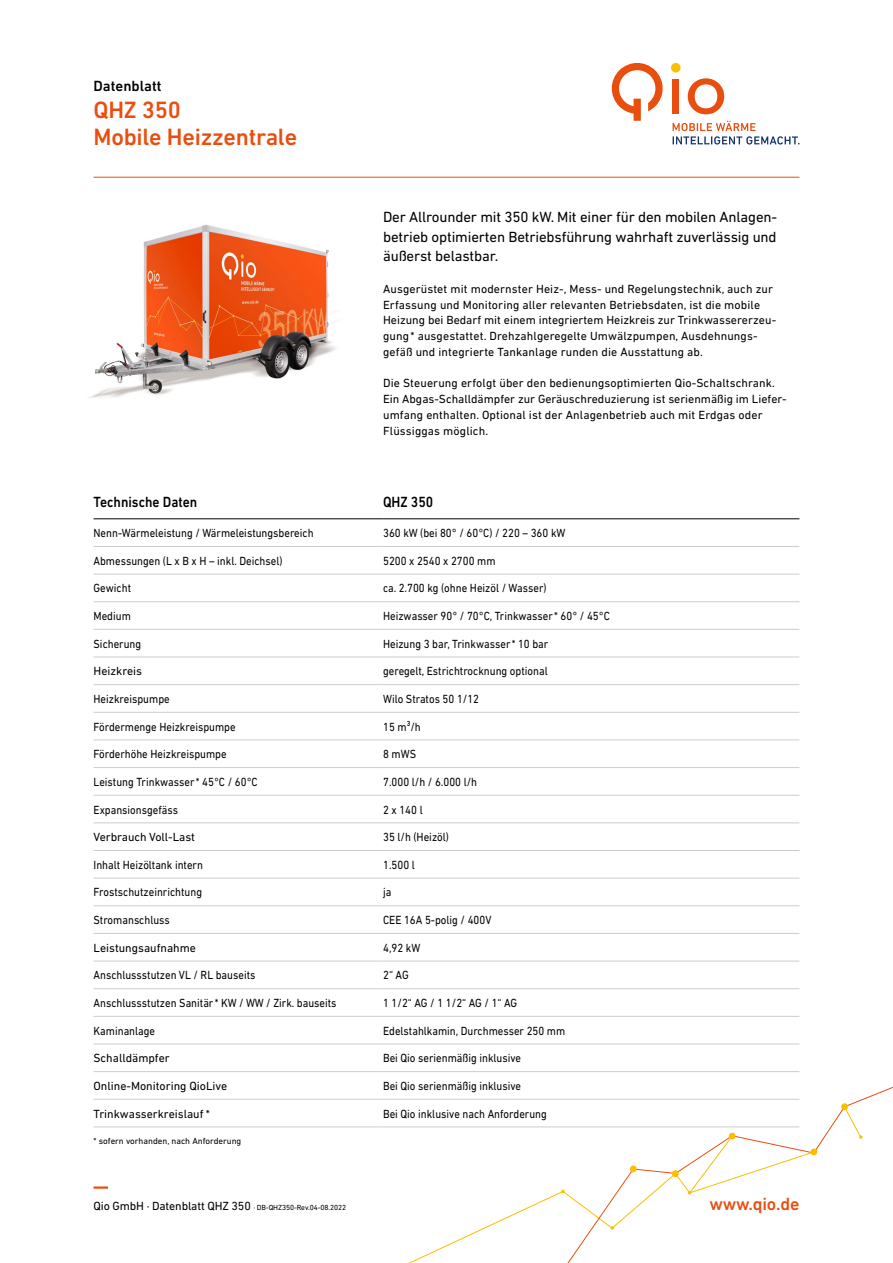
<style>
.page{position:relative;width:893px;height:1263px;background:#fff}
.page>*{position:absolute;margin:0;border:0;box-sizing:border-box;transform-origin:0 0}
.t1{font:500 24px/27px "DIN Next LT Pro";letter-spacing:-.01em;color:#e94e0f}
.t2{font:500 18px "DIN Next LT Pro";letter-spacing:-.01em;color:#e94e0f}
.t3{font:15px/19.5px "DIN Next LT Pro";letter-spacing:-.01em;color:#000;text-align:justify}
.t4{font:500 15px "DIN Next LT Pro";color:#000;scale:.91 1}
.t5{font:500 15px "DIN Next LT Pro";color:#000}
.t6{font:12px "DIN Next LT Pro";color:#000;scale:.91 1}
.t7{font:12px/15.8px "DIN Next LT Pro";color:#000}
.t8{font:9px "DIN Next LT Pro";color:#000}
.t9{font:7.5px "DIN Next LT Pro";letter-spacing:-.01em;color:#000}
.s1{font-size:12px}
</style>
<div class="page">
<svg style="left:561px;top:1071px;width:332px;height:77px"></svg>
<svg style="left:841px;top:1103px;width:22px;height:36px"></svg>
<svg style="left:408px;top:1132px;width:410px;height:131px"></svg>
<hr style="left:94px;top:518px;width:289px;height:1px;background:#000">
<hr style="left:383px;top:518px;width:416px;height:1px;background:#000">
<hr style="left:94px;top:546px;width:289px;height:1px;background:#cdcccd">
<hr style="left:383px;top:546px;width:416px;height:1px;background:#cdcccd">
<hr style="left:94px;top:574px;width:289px;height:1px;background:#cdcccd">
<hr style="left:383px;top:574px;width:416px;height:1px;background:#cdcccd">
<hr style="left:94px;top:601px;width:289px;height:1px;background:#cdcccd">
<hr style="left:383px;top:601px;width:416px;height:1px;background:#cdcccd">
<hr style="left:94px;top:629px;width:289px;height:1px;background:#cdcccd">
<hr style="left:383px;top:629px;width:416px;height:1px;background:#cdcccd">
<hr style="left:94px;top:657px;width:289px;height:1px;background:#cdcccd">
<hr style="left:383px;top:657px;width:416px;height:1px;background:#cdcccd">
<hr style="left:94px;top:684px;width:289px;height:1px;background:#cdcccd">
<hr style="left:383px;top:684px;width:416px;height:1px;background:#cdcccd">
<hr style="left:94px;top:712px;width:289px;height:1px;background:#cdcccd">
<hr style="left:383px;top:712px;width:416px;height:1px;background:#cdcccd">
<hr style="left:94px;top:740px;width:289px;height:1px;background:#cdcccd">
<hr style="left:383px;top:740px;width:416px;height:1px;background:#cdcccd">
<hr style="left:94px;top:767px;width:289px;height:1px;background:#cdcccd">
<hr style="left:383px;top:767px;width:416px;height:1px;background:#cdcccd">
<hr style="left:94px;top:795px;width:289px;height:1px;background:#cdcccd">
<hr style="left:383px;top:795px;width:416px;height:1px;background:#cdcccd">
<hr style="left:94px;top:823px;width:289px;height:1px;background:#cdcccd">
<hr style="left:383px;top:823px;width:416px;height:1px;background:#cdcccd">
<hr style="left:94px;top:850px;width:289px;height:1px;background:#cdcccd">
<hr style="left:383px;top:850px;width:416px;height:1px;background:#cdcccd">
<hr style="left:94px;top:878px;width:289px;height:1px;background:#cdcccd">
<hr style="left:383px;top:878px;width:416px;height:1px;background:#cdcccd">
<hr style="left:94px;top:905px;width:289px;height:1px;background:#cdcccd">
<hr style="left:383px;top:905px;width:416px;height:1px;background:#cdcccd">
<hr style="left:94px;top:933px;width:289px;height:1px;background:#cdcccd">
<hr style="left:383px;top:933px;width:416px;height:1px;background:#cdcccd">
<hr style="left:94px;top:961px;width:289px;height:1px;background:#cdcccd">
<hr style="left:383px;top:961px;width:416px;height:1px;background:#cdcccd">
<hr style="left:94px;top:988px;width:289px;height:1px;background:#cdcccd">
<hr style="left:383px;top:988px;width:416px;height:1px;background:#cdcccd">
<hr style="left:94px;top:1016px;width:289px;height:1px;background:#cdcccd">
<hr style="left:383px;top:1016px;width:416px;height:1px;background:#cdcccd">
<hr style="left:94px;top:1044px;width:289px;height:1px;background:#cdcccd">
<hr style="left:383px;top:1044px;width:416px;height:1px;background:#cdcccd">
<hr style="left:94px;top:1071px;width:289px;height:1px;background:#cdcccd">
<hr style="left:383px;top:1071px;width:416px;height:1px;background:#cdcccd">
<hr style="left:94px;top:1099px;width:289px;height:1px;background:#cdcccd">
<hr style="left:383px;top:1099px;width:416px;height:1px;background:#cdcccd">
<hr style="left:94px;top:1127px;width:289px;height:1px;background:#cdcccd">
<hr style="left:383px;top:1127px;width:416px;height:1px;background:#cdcccd">
<img style="left:89px;top:224px;width:247px;height:174px">
<hr style="left:94px;top:177px;width:705px;height:1px;background:#e94e0f">
<svg style="left:673px;top:121px;width:126px;height:24px"></svg>
<div style="left:672px;top:79px;width:7px;height:35px;background:#e94e0f"></div>
<svg style="left:688px;top:78px;width:36px;height:36px"></svg>
<svg style="left:611px;top:63px;width:52px;height:58px"></svg>
<svg style="left:671px;top:63px;width:10px;height:9px"></svg>
<hr style="left:94px;top:1186px;width:14px;height:3px;background:#e94e0f">
<p class="t5" style="left:94px;top:77px;width:70px">Datenblatt</p>
<h1 class="t1" style="left:94px;top:96px;width:205px">QHZ 350<br>Mobile Heizzentrale</h1>
<p class="t3" style="left:383px;top:207px;width:396px">Der Allrounder mit 350 kW. Mit einer für den mobilen Anlagen&shy;betrieb optimierten Betriebsführung wahrhaft zuverlässig und äußerst belastbar.</p>
<p class="t7" style="left:383px;top:281px;width:395px">Ausgerüstet mit modernster Heiz-, Mess- und Regelungstechnik, auch zur Erfassung und Monitoring aller relevanten Betriebsdaten, ist die mobile Heizung bei Bedarf mit einem integriertem Heizkreis zur Trinkwassererzeu&shy;gung* ausgestattet. Drehzahlgeregelte Umwälzpumpen, Ausdehnungs&shy;gefäß und integrierte Tankanlage runden die Ausstattung ab.</p>
<p class="t7" style="left:383px;top:375px;width:405px">Die Steuerung erfolgt über den bedienungsoptimierten Qio-Schaltschrank.<br>Ein Abgas-Schalldämpfer zur Geräuschreduzierung ist serienmäßig im Liefer&shy;umfang enthalten. Optional ist der Anlagenbetrieb auch mit Erdgas oder Flüssiggas möglich.</p>
<p class="t4" style="left:94px;top:493px;width:116px">Technische Daten</p>
<p class="t4" style="left:383px;top:493px;width:57px">QHZ 350</p>
<p class="t6" style="left:94px;top:526px;width:243px">Nenn-Wärmeleistung / Wärmeleistungsbereich</p>
<p class="t6" style="left:383px;top:526px;width:202px">360 kW (bei 80° / 60°C) / 220 – 360 kW</p>
<p class="t6" style="left:94px;top:554px;width:209px">Abmessungen (L x B x H – inkl. Deichsel)</p>
<p class="t6" style="left:383px;top:554px;width:125px">5200 x 2540 x 2700 mm</p>
<p class="t6" style="left:94px;top:581px;width:43px">Gewicht</p>
<p class="t6" style="left:383px;top:581px;width:181px">ca. 2.700 kg (ohne Heizöl / Wasser)</p>
<p class="t6" style="left:94px;top:609px;width:43px">Medium</p>
<p class="t6" style="left:383px;top:609px;width:251px">Heizwasser 90° / 70°C, Trinkwasser* 60° / 45°C</p>
<p class="t6" style="left:94px;top:637px;width:54px">Sicherung</p>
<p class="t6" style="left:383px;top:637px;width:183px">Heizung 3 bar, Trinkwasser * 10 bar</p>
<p class="t7" style="left:94px;top:663px;width:50px">Heizkreis</p>
<p class="t6" style="left:383px;top:664px;width:182px">geregelt, Estrichtrocknung optional</p>
<p class="t6" style="left:94px;top:692px;width:85px">Heizkreispumpe</p>
<p class="t6" style="left:383px;top:692px;width:107px">Wilo Stratos 50 1/12</p>
<p class="t6" style="left:94px;top:720px;width:158px">Fördermenge Heizkreispumpe</p>
<p class="t6" style="left:383px;top:720px;width:43px">15 m³/h</p>
<p class="t6" style="left:94px;top:747px;width:148px">Förderhöhe Heizkreispumpe</p>
<p class="t6" style="left:383px;top:747px;width:38px">8 mWS</p>
<p class="t6" style="left:94px;top:775px;width:182px">Leistung Trinkwasser * 45°C / 60°C</p>
<p class="t6" style="left:383px;top:775px;width:105px">7.000 l/h / 6.000 l/h</p>
<p class="t6" style="left:94px;top:802px;width:95px">Expansionsgefäss</p>
<p class="t6" style="left:383px;top:802px;width:45px">2 x 140 l</p>
<p class="t7" style="left:94px;top:829px;width:103px">Verbrauch Voll-Last</p>
<p class="t6" style="left:383px;top:830px;width:74px">35 l/h (Heizöl)</p>
<p class="t6" style="left:94px;top:858px;width:122px">Inhalt Heizöltank intern</p>
<p class="t6" style="left:383px;top:858px;width:36px">1.500 l</p>
<p class="t6" style="left:94px;top:885px;width:121px">Frostschutzeinrichtung</p>
<p class="t6" style="left:383px;top:885px;width:11px">ja</p>
<p class="t6" style="left:94px;top:913px;width:85px">Stromanschluss</p>
<p class="t6" style="left:383px;top:913px;width:121px">CEE 16A 5-polig / 400V</p>
<p class="t7" style="left:94px;top:940px;width:104px">Leistungsaufnahme</p>
<p class="t6" style="left:383px;top:941px;width:42px">4,92 kW</p>
<p class="t6" style="left:94px;top:968px;width:179px">Anschlussstutzen VL / RL bauseits</p>
<p class="t6" style="left:383px;top:968px;width:30px">2“ AG</p>
<p class="t6" style="left:94px;top:996px;width:269px">Anschlussstutzen Sanitär * KW / WW / Zirk. bauseits</p>
<p class="t6" style="left:383px;top:996px;width:149px">1 1/2“ AG / 1 1/2“ AG / 1“ AG</p>
<p class="t6" style="left:94px;top:1024px;width:69px">Kaminanlage</p>
<p class="t6" style="left:383px;top:1024px;width:202px">Edelstahlkamin, Durchmesser 250 mm</p>
<p class="t7" style="left:94px;top:1050px;width:78px">Schalldämpfer</p>
<p class="t6" style="left:383px;top:1051px;width:153px">Bei Qio serienmäßig inklusive</p>
<p class="t7" style="left:94px;top:1078px;width:135px">Online-Monitoring QioLive</p>
<p class="t6" style="left:383px;top:1079px;width:153px">Bei Qio serienmäßig inklusive</p>
<p class="t7" style="left:94px;top:1105px;width:118px">Trinkwasserkreislauf *</p>
<p class="t6" style="left:383px;top:1106px;width:181px">Bei Qio inklusive nach Anforderung</p>
<p class="t8" style="left:94px;top:1136px;width:149px">* sofern vorhanden, nach Anforderung</p>
<p class="t9" style="left:94px;top:1203px;width:254px"><span class="s1">Qio GmbH · Datenblatt QHZ 350</span> · DB-QHZ350-Rev.04-08.2022</p>
<h2 class="t2" style="left:709px;top:1193px;width:91px">www.qio.de</h2>
</div>
